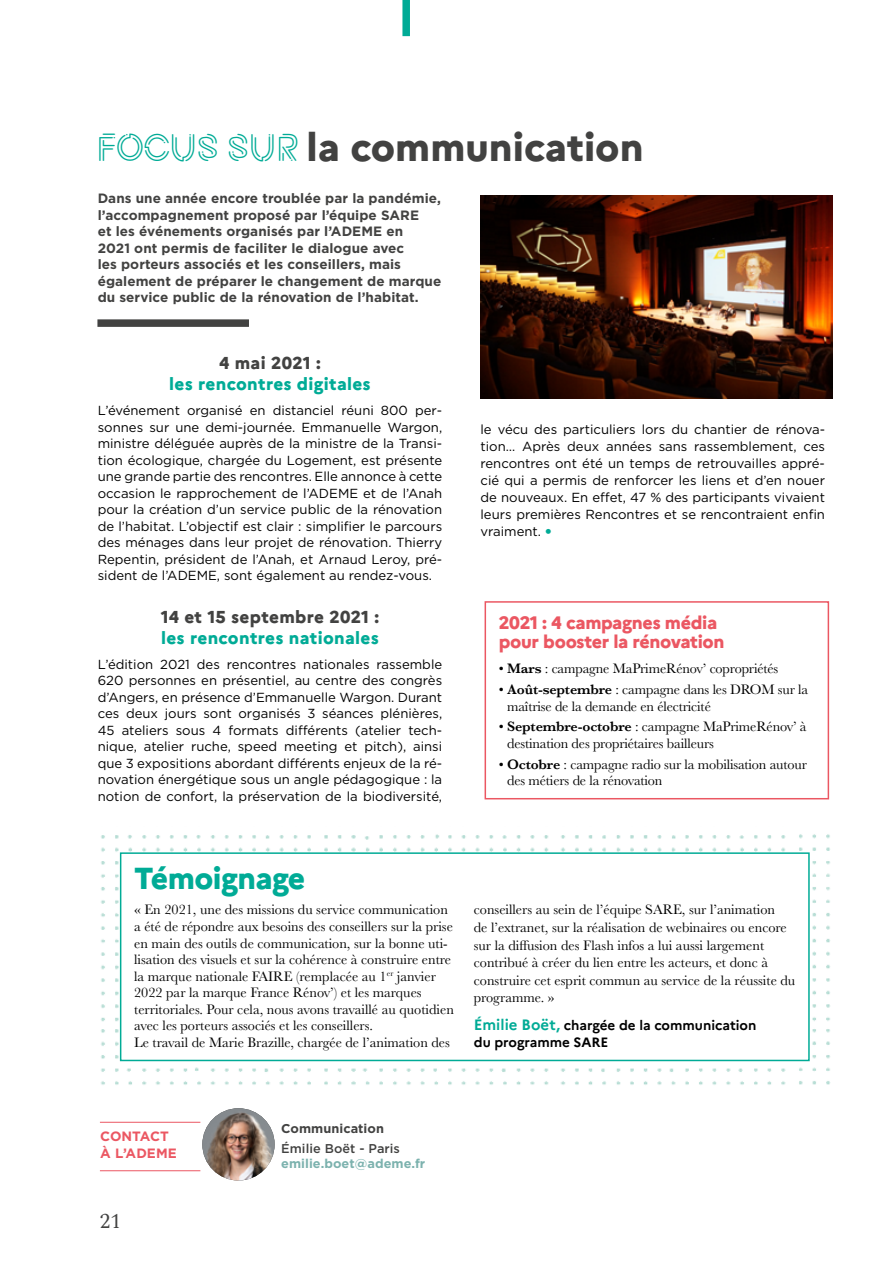
<style>
.page{position:relative;width:893px;height:1263px;background:#fff}
.page>*{position:absolute;margin:0;border:0;box-sizing:border-box;transform-origin:0 0}
.t1{font:800 39px "Marianne";color:#424241}
.t2{font:800 30.3px "Marianne";letter-spacing:-.02em;color:#00ab96}
.t3{font:21px "Spectral";color:#424241}
.t4{font:800 18px/19.5px "Marianne";letter-spacing:-.02em;color:#eb5762}
.t5{font:800 17.25px "Marianne";letter-spacing:.02em;color:#00ab96}
.t6{font:800 17.25px "Marianne";letter-spacing:.02em;color:#424241}
.t7{font:14.25px/16.5px "Baskerville";color:#000}
.t8{font:700 13.5px/16.5px "Gotham";letter-spacing:.005em;color:#424241}
.t9{font:700 13.5px/17.2px "Marianne";color:#000}
.t10{font:700 13.5px/16.5px "Gotham";letter-spacing:.005em;color:#eb5762}
.t11{font:13.2px/16.5px "Gotham";color:#000;text-align:justify}
.t12{font:700 12.75px "Gotham";letter-spacing:.005em;color:#7cb2ae}
.t13{font:500 12.75px "Gotham";letter-spacing:.005em;color:#424241}
.t14{font:700 12.75px "Gotham";letter-spacing:.005em;color:#424241}
.s1{font-family:"Potra";font-weight:400;color:#00ab96}
.s2{font-weight:900;color:#00ab96}
.s3{font-weight:600}
.s4{font-size:15px;color:#00ab96}
</style>
<div class="page">
<div style="left:402px;top:0;width:8px;height:36px;background:#00ab96"></div>
<img style="left:480px;top:195px;width:353px;height:203px">
<img style="left:202px;top:1108px;width:73px;height:72px;border-radius:36px">
<hr style="left:100px;top:1122px;width:100px;height:1px;background:#eb5762">
<hr style="left:100px;top:1170px;width:100px;height:1px;background:#eb5762">
<div style="left:485px;top:601px;width:344px;height:198px;border:2px solid #eb5762"></div>
<img style="left:100px;top:834px;width:731px;height:251px">
<div style="left:121px;top:853px;width:688px;height:207px;background:#fff"></div>
<div style="left:120px;top:852px;width:690px;height:209px;border:2px solid #00ab96"></div>
<div style="left:97px;top:319px;width:152px;height:8px;background:#424241"></div>
<h1 class="t1" style="left:97px;top:123px;width:548px"><span class="s1">FOCUS SUR</span> la communication</h1>
<p class="t8" style="left:98px;top:190px;width:345px">Dans une année encore troublée par la pandémie, l’accompagnement proposé par l’équipe SARE<br>et les événements organisés par l’ADEME en<br>2021 ont permis de faciliter le dialogue avec<br>les porteurs associés et les conseillers, mais également de préparer le changement de marque du service public de la rénovation de l’habitat.</p>
<h3 class="t6" style="left:219px;top:352px;width:103px">4 mai 2021 :</h3>
<h3 class="t5" style="left:169px;top:373px;width:203px">les rencontres digitales</h3>
<p class="t11" style="left:98px;top:402px;width:346px">L’événement organisé en distanciel réuni 800 per&shy;sonnes sur une demi-journée. Emmanuelle Wargon, ministre déléguée auprès de la ministre de la Transi&shy;tion écologique, chargée du Logement, est présente une grande partie des rencontres. Elle annonce à cette occasion le rapprochement de l’ADEME et de l’Anah pour la création d’un service public de la rénovation de l’habitat. L’objectif est clair : simplifier le parcours des ménages dans leur projet de rénovation. Thierry Repentin, président de l’Anah, et Arnaud Leroy, pré&shy;sident de l’ADEME, sont également au rendez-vous.</p>
<h3 class="t6" style="left:161px;top:606px;width:220px">14 et 15 septembre 2021 :</h3>
<h3 class="t5" style="left:161px;top:627px;width:219px">les rencontres nationales</h3>
<p class="t11" style="left:98px;top:655px;width:346px">L’édition 2021 des rencontres nationales rassemble 620 personnes en présentiel, au centre des congrès d’Angers, en présence d’Emmanuelle Wargon. Durant ces deux jours sont organisés 3 séances plénières, 45 ateliers sous 4 formats différents (atelier tech&shy;nique, atelier ruche, speed meeting et pitch), ainsi que 3 expositions abordant différents enjeux de la ré&shy;novation énergétique sous un angle pédagogique : la notion de confort, la préservation de la biodiversité,</p>
<p class="t11" style="left:480px;top:421px;width:346px;line-height:17px">le vécu des particuliers lors du chantier de rénova&shy;tion… Après deux années sans rassemblement, ces rencontres ont été un temps de retrouvailles appré&shy;cié qui a permis de renforcer les liens et d’en nouer de nouveaux. En effet, 47 % des participants vivaient leurs premières Rencontres et se rencontraient enfin vraiment. <span class="s2">•</span></p>
<h3 class="t4" style="left:499px;top:613px;width:227px">2021 : 4 campagnes média pour booster la rénovation</h3>
<p class="t7" style="left:499px;top:661px;width:281px">• <span class="s3">Mars</span> : campagne MaPrimeRénov’ copropriétés</p>
<p class="t7" style="left:507px;top:681px;width:303px;text-indent:-8px">• <span class="s3">Août-septembre</span> : campagne dans les DROM sur la maîtrise de la demande en électricité</p>
<p class="t7" style="left:507px;top:719px;width:301px;text-indent:-8px">• <span class="s3">Septembre-octobre</span> : campagne MaPrimeRénov’ à destination des propriétaires bailleurs</p>
<p class="t7" style="left:507px;top:756px;width:301px;text-indent:-8px">• <span class="s3">Octobre</span> : campagne radio sur la mobilisation autour des métiers de la rénovation</p>
<h2 class="t2" style="left:134px;top:860px;width:173px">Témoignage</h2>
<p class="t7" style="left:134px;top:902px;width:321px">« En 2021, une des missions du service communication a été de répondre aux besoins des conseillers sur la prise en main des outils de communication, sur la bonne uti&shy;lisation des visuels et sur la cohérence à construire entre la marque nationale FAIRE (remplacée au 1<sup>er</sup> janvier 2022 par la marque France Rénov’) et les marques territoriales. Pour cela, nous avons travaillé au quotidien avec les porteurs associés et les conseillers.<br>Le travail de Marie Brazille, chargée de l’animation des</p>
<p class="t7" style="left:474px;top:901px;width:323px;line-height:17.5px">conseillers au sein de l’équipe SARE, sur l’animation<br>de l’extranet, sur la réalisation de webinaires ou encore sur la diffusion des Flash infos a lui aussi largement contribué à créer du lien entre les acteurs, et donc à construire cet esprit commun au service de la réussite du programme. »</p>
<p class="t9" style="left:474px;top:1016px;width:284px"><span class="s4">Émilie Boët,</span> chargée de la communication du programme SARE</p>
<p class="t10" style="left:100px;top:1128px;width:78px">CONTACT<br>À L’ADEME</p>
<h3 class="t3" style="left:100px;top:1205px;width:22px">21</h3>
<p class="t14" style="left:281px;top:1120px;width:104px">Communication</p>
<p class="t13" style="left:281px;top:1140px;width:120px">Émilie Boët - Paris</p>
<p class="t12" style="left:281px;top:1155px;width:146px">emilie.boet@ademe.fr</p>
</div>
